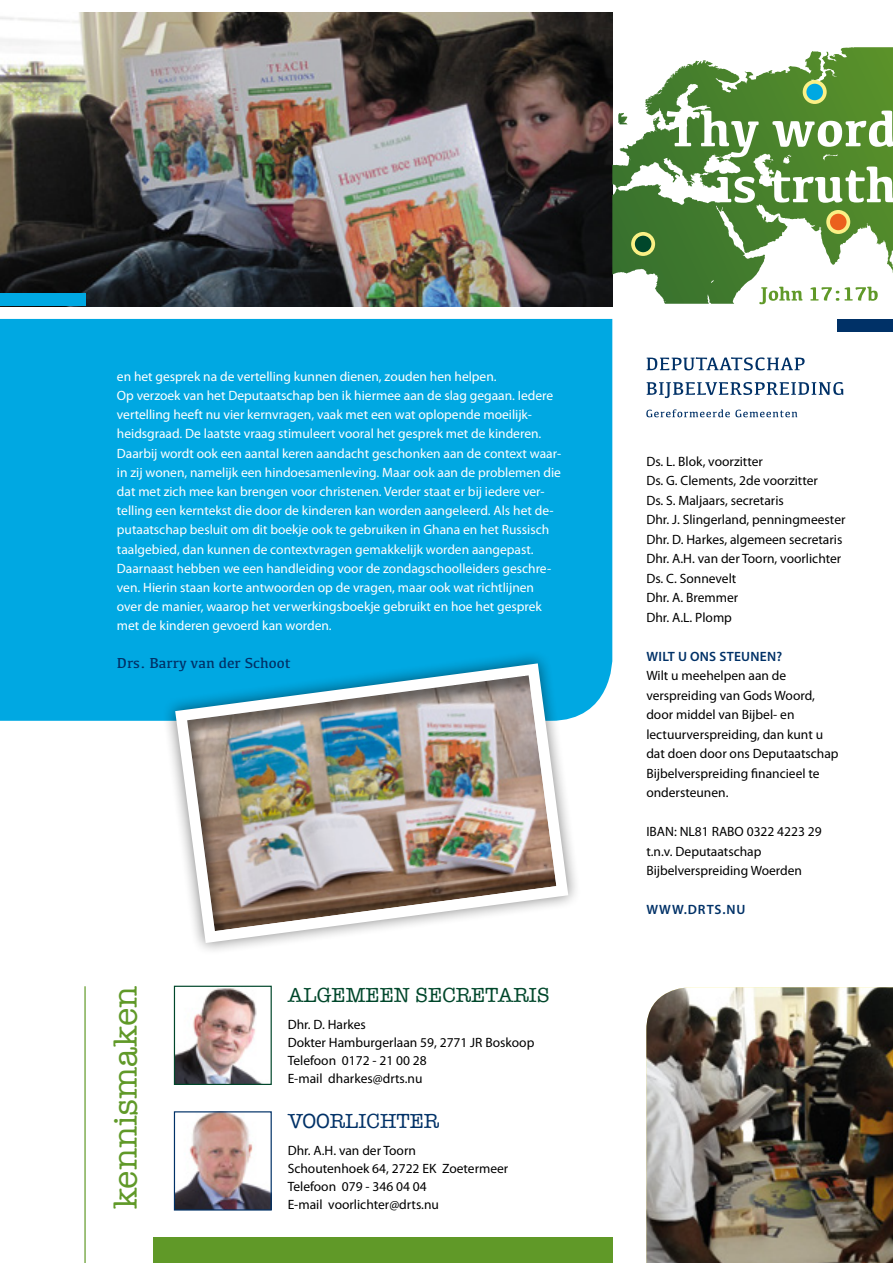
<style>
.page{position:relative;width:893px;height:1263px;background:#fff}
.page>*{position:absolute;margin:0;border:0;box-sizing:border-box;transform-origin:0 0}
.t1{font:34.5px "American Typewriter";color:#609928}
.t2{font:21px "American Typewriter";color:#00472b}
.t3{font:21px "American Typewriter";color:#003167}
.t4{font:15px "Kefa";color:#003167}
.t5{font:13.5px/19.2px "Myriad Pro";color:#fff}
.t6{font:13.5px/19.5px "Myriad Pro";color:#000}
.t7{font:600 13.5px "Myriad Pro";letter-spacing:.02em;color:#003167}
.t8{font:600 13.5px "Myriad Pro";letter-spacing:.07em;color:#003167}
</style>
<div class="page">
<svg style="left:79px;top:12px;width:814px;height:281px"></svg>
<div style="left:838px;top:319px;width:55px;height:13px;background:#003167"></div>
<div style="left:0;top:319px;width:612px;height:402px;background:#00a8e2"></div>
<svg style="left:647px;top:357px;width:158px;height:13px"></svg>
<svg style="left:647px;top:382px;width:196px;height:16px"></svg>
<svg style="left:646px;top:409px;width:151px;height:8px"></svg>
<img style="left:0;top:13px;width:612px;height:293px">
<div style="left:153px;top:1237px;width:459px;height:26px;background:#609928"></div>
<hr style="left:84px;top:986px;width:2px;height:277px;background:#609928">
<img style="left:176px;top:988px;width:86px;height:95px">
<div style="left:174px;top:986px;width:98px;height:99px;border:1px solid #00472b"></div>
<img style="left:176px;top:1113px;width:94px;height:95px">
<div style="left:174px;top:1111px;width:98px;height:99px;border:1px solid #003167"></div>
<svg style="left:618px;top:113px;width:10px;height:11px"></svg>
<svg style="left:781px;top:47px;width:73px;height:35px"></svg>
<svg style="left:667px;top:111px;width:92px;height:46px"></svg>
<svg style="left:772px;top:111px;width:121px;height:36px"></svg>
<svg style="left:717px;top:167px;width:38px;height:36px"></svg>
<svg style="left:771px;top:166px;width:122px;height:37px"></svg>
<svg style="left:759px;top:287px;width:43px;height:17px"></svg>
<svg style="left:810px;top:287px;width:68px;height:14px"></svg>
<div style="left:633px;top:234px;width:20px;height:20px;background:#00472b;border-radius:50%"></div>
<div style="left:631px;top:232px;width:24px;height:24px;border:4px solid #faf085;border-radius:50%"></div>
<div style="left:828px;top:212px;width:20px;height:20px;background:#eb601d;border-radius:50%"></div>
<div style="left:826px;top:210px;width:24px;height:24px;border:4px solid #faf085;border-radius:50%"></div>
<div style="left:804px;top:82px;width:21px;height:20px;background:#00a8e2;border-radius:50%"></div>
<div style="left:803px;top:80px;width:24px;height:24px;border:4px solid #faf085;border-radius:50%"></div>
<div style="left:0;top:293px;width:85px;height:13px;background:#00a8e2"></div>
<div style="left:162px;top:650px;width:420px;height:306px;background:#000;opacity:.5"></div>
<svg style="left:175px;top:663px;width:393px;height:280px"></svg>
<img style="left:174px;top:664px;width:395px;height:270px">
<img style="left:646px;top:987px;width:247px;height:276px">
<p class="t5" style="left:117px;top:367px;width:446px">en het gesprek na de vertelling kunnen dienen, zouden hen helpen.<br>Op verzoek van het Deputaatschap ben ik hiermee aan de slag gegaan. Iedere vertelling heeft nu vier kernvragen, vaak met een wat oplopende moeilijk&shy;heidsgraad. De laatste vraag stimuleert vooral het gesprek met de kinderen.<br>Daarbij wordt ook een aantal keren aandacht geschonken aan de context waar&shy;in zij wonen, namelijk een hindoesamenleving. Maar ook aan de problemen die dat met zich mee kan brengen voor christenen. Verder staat er bij iedere ver&shy;telling een kerntekst die door de kinderen kan worden aangeleerd. Als het de&shy;putaatschap besluit om dit boekje ook te gebruiken in Ghana en het Russisch taalgebied, dan kunnen de contextvragen gemakkelijk worden aangepast.<br>Daarnaast hebben we een handleiding voor de zondagschoolleiders geschre&shy;ven. Hierin staan korte antwoorden op de vragen, maar ook wat richtlijnen over de manier, waarop het verwerkingsboekje gebruikt en hoe het gesprek met de kinderen gevoerd kan worden.</p>
<p class="t4" style="left:117px;top:653px;width:175px">Drs. Barry van der Schoot</p>
<h1 class="t1" style="left:99px;top:1209px;width:225px;rotate:-90deg">kennismaken</h1>
<h2 class="t2" style="left:288px;top:979px;width:264px">ALGEMEEN SECRETARIS</h2>
<p class="t6" style="left:288px;top:1015px;width:248px;line-height:18px">Dhr. D. Harkes<br>Dokter Hamburgerlaan 59, 2771 JR Boskoop<br>Telefoon 0172 - 21 00 28<br>E-mail dharkes@drts.nu</p>
<h2 class="t3" style="left:288px;top:1105px;width:153px">VOORLICHTER</h2>
<p class="t6" style="left:288px;top:1141px;width:222px;line-height:18px">Dhr. A.H. van der Toorn<br>Schoutenhoek 64, 2722 EK Zoetermeer<br>Telefoon 079 - 346 04 04<br>E-mail voorlichter@drts.nu</p>
<p class="t6" style="left:646px;top:452px;width:201px">Ds. L. Blok, voorzitter<br>Ds. G. Clements, 2de voorzitter<br>Ds. S. Maljaars, secretaris<br>Dhr. J. Slingerland, penningmeester<br>Dhr. D. Harkes, algemeen secretaris<br>Dhr. A.H. van der Toorn, voorlichter<br>Ds. C. Sonnevelt<br>Dhr. A. Bremmer<br>Dhr. A.L. Plomp</p>
<p class="t7" style="left:646px;top:649px;width:137px">WILT U ONS STEUNEN?</p>
<p class="t6" style="left:646px;top:666px;width:194px">Wilt u meehelpen aan de verspreiding van Gods Woord, door middel van Bijbel- en lectuurverspreiding, dan kunt u dat doen door ons Deputaatschap<br>Bijbelverspreiding financieel te ondersteunen.</p>
<p class="t6" style="left:646px;top:822px;width:177px">IBAN: NL81 RABO 0322 4223 29 t.n.v. Deputaatschap<br>Bijbelverspreiding Woerden</p>
<p class="t8" style="left:646px;top:902px;width:100px">WWW.DRTS.NU</p>
</div>
